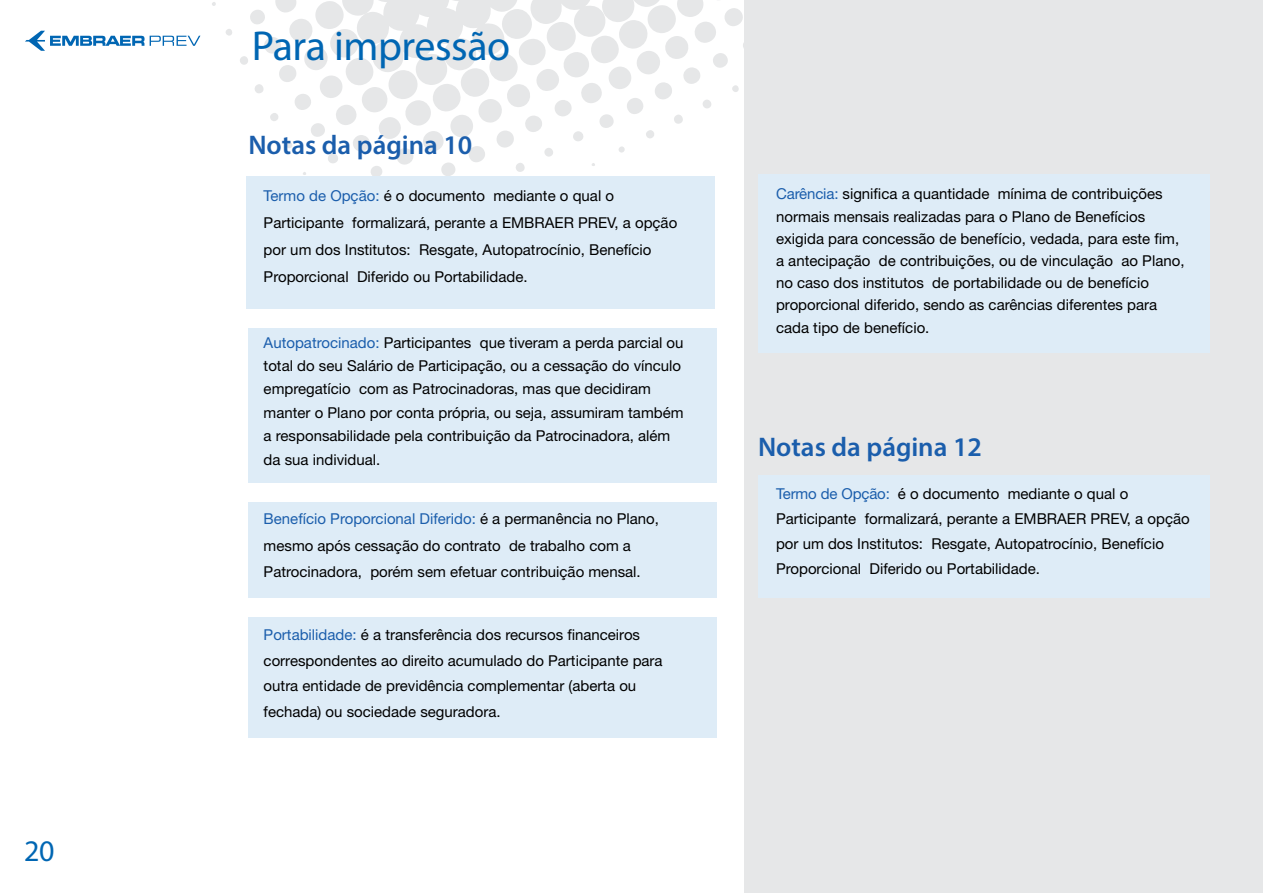
<style>
.page{position:relative;width:1263px;height:893px;background:#fff}
.page>*{position:absolute;margin:0;border:0;box-sizing:border-box;transform-origin:0 0}
.t1{font:42px "Myriad Pro";letter-spacing:-.01em;color:#0066b3}
.t2{font:30px "Myriad Pro";color:#0066b3}
.t3{font:600 27px "Myriad Pro";color:#1b5eac}
.t4{font:15px/22.2px "Helvetica Neue LT Std";color:#000}
.s1{color:#1b5eac}
</style>
<div class="page">
<svg style="left:200px;top:0;width:544px;height:229px"></svg>
<div style="left:744px;top:0;width:519px;height:893px;background:#e6e7e8"></div>
<div style="left:247px;top:176px;width:468px;height:133px;background:#deecf7"></div>
<div style="left:248px;top:328px;width:468px;height:155px;background:#deecf7"></div>
<div style="left:248px;top:502px;width:468px;height:95px;background:#deecf7"></div>
<div style="left:248px;top:618px;width:468px;height:120px;background:#deecf7"></div>
<div style="left:758px;top:175px;width:451px;height:178px;background:#deecf7"></div>
<div style="left:758px;top:475px;width:451px;height:122px;background:#deecf7"></div>
<svg style="left:25px;top:31px;width:175px;height:20px"></svg>
<h2 class="t2" style="left:24px;top:833px;width:32px">20</h2>
<h1 class="t1" style="left:252px;top:20px;width:260px">Para impressão</h1>
<h3 class="t3" style="left:248px;top:128px;width:225px">Notas da página 10</h3>
<p class="t4" style="left:264px;top:182px;width:415px;line-height:27.2px"><span class="s1">Termo de Opção:</span> é o documento mediante o qual o Participante formalizará, perante a EMBRAER PREV, a opção por um dos Institutos: Resgate, Autopatrocínio, Benefício Proporcional Diferido ou Portabilidade.</p>
<p class="t4" style="left:264px;top:330px;width:421px;line-height:23.4px"><span class="s1">Autopatrocinado:</span> Participantes que tiveram a perda parcial ou total do seu Salário de Participação, ou a cessação do vínculo empregatício com as Patrocinadoras, mas que decidiram manter o Plano por conta própria, ou seja, assumiram também a responsabilidade pela contribuição da Patrocinadora, além da sua individual.</p>
<p class="t4" style="left:264px;top:505px;width:397px;line-height:26.5px"><span class="s1">Benefício Proporcional Diferido:</span> é a permanência no Plano, mesmo após cessação do contrato de trabalho com a<br>Patrocinadora, porém sem efetuar contribuição mensal.</p>
<p class="t4" style="left:264px;top:622px;width:400px;line-height:25.5px"><span class="s1">Portabilidade:</span> é a transferência dos recursos financeiros correspondentes ao direito acumulado do Participante para outra entidade de previdência complementar (aberta ou fechada) ou sociedade seguradora.</p>
<p class="t4" style="left:776px;top:183px;width:410px"><span class="s1">Carência:</span> significa a quantidade mínima de contribuições normais mensais realizadas para o Plano de Benefícios exigida para concessão de benefício, vedada, para este fim, a antecipação de contribuições, ou de vinculação ao Plano, no caso dos institutos de portabilidade ou de benefício proporcional diferido, sendo as carências diferentes para cada tipo de benefício.</p>
<h3 class="t3" style="left:758px;top:430px;width:225px">Notas da página 12</h3>
<p class="t4" style="left:776px;top:481px;width:415px;line-height:24.9px"><span class="s1">Termo de Opção:</span> é o documento mediante o qual o Participante formalizará, perante a EMBRAER PREV, a opção por um dos Institutos: Resgate, Autopatrocínio, Benefício Proporcional Diferido ou Portabilidade.</p>
</div>
